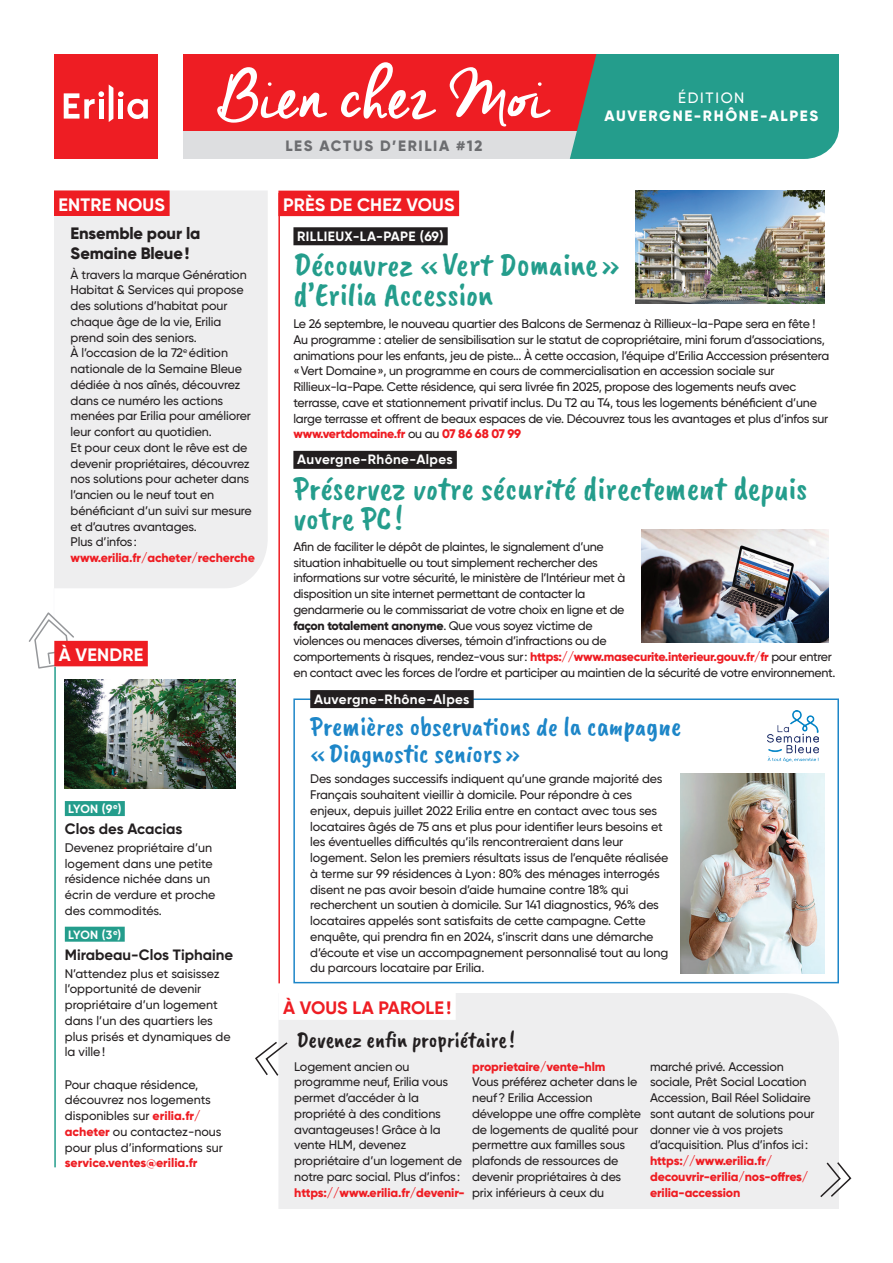
<style>
.page{position:relative;width:893px;height:1263px;background:#fff}
.page>*{position:absolute;margin:0;border:0;box-sizing:border-box;transform-origin:0 0}
.t1{font:33px/30px "Caveat Brush";color:#249d8c}
.t2{font:27px/27px "Caveat Brush";color:#1d86c8}
.t3{font:22.5px "Caveat Brush";color:#231f20}
.t4{font:700 18px "Gilroy";letter-spacing:.01em;color:#fff}
.t5{font:700 18px "Gilroy";letter-spacing:.01em;color:#ee1d23}
.t6{font:800 16.5px/19.5px "Gilroy";letter-spacing:-.01em;color:#231f20}
.t7{font:700 15px "Gilroy";color:#231f20}
.t8{font:800 15px "Gilroy";letter-spacing:.11em;color:#fff}
.t9{font:800 15px "Gilroy";letter-spacing:.11em;color:#6c6d70}
.t10{font:500 15px "Gilroy";letter-spacing:.11em;color:#fff}
.t11{font:700 13.5px "Gilroy";letter-spacing:.03em;color:#fff}
.t12{font:500 12.45px/15.8px "Gilroy";letter-spacing:-.015em;color:#231f20}
.t13{font:800 12.45px/15.8px "Gilroy";letter-spacing:-.01em;color:#ee1d23}
.t14{font:700 12px "Gilroy";letter-spacing:-.02em;color:#fff}
.t15{font:700 7.8px "Gilroy";color:#fff}
.s1{font-weight:800;color:#ee1d23}
.s2{font-weight:800}
</style>
<div class="page">
<div style="left:54px;top:191px;width:214px;height:397px;background:#eeeeef"></div>
<div style="left:183px;top:54px;width:425px;height:77px;background:#ee1d23"></div>
<div style="left:183px;top:131px;width:425px;height:28px;background:#dddee0"></div>
<div style="left:54px;top:54px;width:104px;height:105px;background:#ee1d23"></div>
<svg style="left:64px;top:85px;width:84px;height:37px"></svg>
<svg style="left:217px;top:62px;width:334px;height:64px"></svg>
<div style="left:54px;top:190px;width:116px;height:26px;background:#ee1d23"></div>
<div style="left:570px;top:54px;width:269px;height:105px;background:#249d8c"></div>
<div style="left:293px;top:227px;width:155px;height:18px;background:#231f20"></div>
<div style="left:293px;top:451px;width:164px;height:18px;background:#231f20"></div>
<svg style="left:28px;top:612px;width:47px;height:57px"></svg>
<div style="left:65px;top:801px;width:60px;height:15px;background:#249d8c"></div>
<hr style="left:54px;top:667px;width:2px;height:500px;background:#249d8c">
<div style="left:54px;top:641px;width:94px;height:25px;background:#ee1d23"></div>
<div style="left:279px;top:993px;width:560px;height:216px;background:#eeeeef"></div>
<div style="left:278px;top:993px;width:178px;height:27px;background:#fff"></div>
<svg style="left:255px;top:1040px;width:34px;height:37px"></svg>
<img style="left:65px;top:679px;width:170px;height:110px">
<svg style="left:819px;top:1160px;width:33px;height:39px"></svg>
<img style="left:642px;top:529px;width:187px;height:114px">
<div style="left:293px;top:698px;width:546px;height:285px;border:2px solid #1d86c8"></div>
<div style="left:310px;top:690px;width:164px;height:18px;background:#231f20"></div>
<img style="left:767px;top:711px;width:52px;height:51px">
<img style="left:680px;top:774px;width:145px;height:200px">
<div style="left:65px;top:927px;width:60px;height:15px;background:#249d8c"></div>
<hr style="left:278px;top:193px;width:2px;height:790px;background:#ee1d23">
<div style="left:278px;top:191px;width:181px;height:25px;background:#ee1d23"></div>
<img style="left:636px;top:190px;width:189px;height:114px">
<h3 class="t4" style="left:59px;top:193px;width:108px">ENTRE NOUS</h3>
<h3 class="t6" style="left:71px;top:223px;width:131px">Ensemble pour la<br>Semaine Bleue!</h3>
<p class="t12" style="left:71px;top:266px;width:183px">À travers la marque Génération<br>Habitat &amp; Services qui propose des solutions d’habitat pour chaque âge de la vie, Erilia prend soin des seniors.<br>À l’occasion de la 72<sup>e</sup> édition nationale de la Semaine Bleue dédiée à nos aînés, découvrez dans ce numéro les actions menées par Erilia pour améliorer leur confort au quotidien.<br>Et pour ceux dont le rêve est de devenir propriétaires, découvrez nos solutions pour acheter dans l’ancien ou le neuf tout en bénéficiant d’un suivi sur mesure et d’autres avantages.<br>Plus d’infos:</p>
<p class="t13" style="left:71px;top:550px;width:186px">www.erilia.fr/acheter/recherche</p>
<h3 class="t4" style="left:59px;top:643px;width:86px">À VENDRE</h3>
<p class="t14" style="left:68px;top:802px;width:55px">LYON (9 )</p>
<p class="t7" style="left:65px;top:819px;width:119px">Clos des Acacias</p>
<p class="t12" style="left:65px;top:840px;width:152px">Devenez propriétaire d’un logement dans une petite résidence nichée dans un écrin de verdure et proche des commodités.</p>
<p class="t15" style="left:113px;top:801px;width:6px">e</p>
<p class="t14" style="left:68px;top:927px;width:55px">LYON (3 )</p>
<p class="t7" style="left:65px;top:945px;width:170px">Mirabeau-Clos Tiphaine</p>
<p class="t12" style="left:65px;top:965px;width:167px">N’attendez plus et saisissez l’opportunité de devenir propriétaire d’un logement dans l’un des quartiers les plus prisés et dynamiques de la ville!</p>
<p class="t12" style="left:65px;top:1076px;width:160px">Pour chaque résidence, découvrez nos logements disponibles sur <span class="s1">erilia.fr/ acheter</span> ou contactez-nous pour plus d’informations sur</p>
<p class="t13" style="left:65px;top:1155px;width:134px">service.ventes@erilia.fr</p>
<p class="t15" style="left:113px;top:927px;width:6px">e</p>
<p class="t9" style="left:285px;top:136px;width:199px">LES ACTUS D’ERILIA #12</p>
<h3 class="t4" style="left:283px;top:193px;width:173px">PRÈS DE CHEZ VOUS</h3>
<p class="t10" style="left:678px;top:89px;width:68px">ÉDITION</p>
<p class="t8" style="left:604px;top:107px;width:215px">AUVERGNE-RHÔNE-ALPES</p>
<p class="t11" style="left:297px;top:228px;width:148px">RILLIEUX-LA-PAPE (69)</p>
<h1 class="t1" style="left:293px;top:250px;width:328px">Découvrez «Vert Domaine» d’Erilia Accession</h1>
<p class="t12" style="left:293px;top:316px;width:537px">Le 26 septembre, le nouveau quartier des Balcons de Sermenaz à Rillieux-la-Pape sera en fête !<br>Au programme : atelier de sensibilisation sur le statut de copropriétaire, mini forum d’associations, animations pour les enfants, jeu de piste... À cette occasion, l’équipe d’Erilia Acccession présentera «Vert Domaine», un programme en cours de commercialisation en accession sociale sur Rillieux-la-Pape. Cette résidence, qui sera livrée fin 2025, propose des logements neufs avec terrasse, cave et stationnement privatif inclus. Du T2 au T4, tous les logements bénéficient d’une large terrasse et offrent de beaux espaces de vie. Découvrez tous les avantages et plus d’infos sur <span class="s1">www.vertdomaine.fr</span> ou au <span class="s1">07 86 68 07 99</span></p>
<p class="t11" style="left:297px;top:451px;width:157px">Auvergne-Rhône-Alpes</p>
<h1 class="t1" style="left:293px;top:474px;width:516px">Préservez votre sécurité directement depuis votre PC !</h1>
<p class="t12" style="left:293px;top:538px;width:544px">Afin de faciliter le dépôt de plaintes, le signalement d’une<br>situation inhabituelle ou tout simplement rechercher des<br>informations sur votre sécurité, le ministère de l’Intérieur met à<br>disposition un site internet permettant de contacter la<br>gendarmerie ou le commissariat de votre choix en ligne et de<br><span class="s2">façon totalement anonyme</span>. Que vous soyez victime de<br>violences ou menaces diverses, témoin d’infractions ou de<br>comportements à risques, rendez-vous sur: <span class="s1">https://www.masecurite.interieur.gouv.fr/fr</span> pour entrer en contact avec les forces de l’ordre et participer au maintien de la sécurité de votre environnement.</p>
<p class="t11" style="left:314px;top:690px;width:157px">Auvergne-Rhône-Alpes</p>
<h2 class="t2" style="left:310px;top:713px;width:373px">Premières observations de la campagne «Diagnostic seniors»</h2>
<p class="t12" style="left:310px;top:771px;width:360px">Des sondages successifs indiquent qu’une grande majorité des Français souhaitent vieillir à domicile. Pour répondre à ces enjeux, depuis juillet 2022 Erilia entre en contact avec tous ses locataires âgés de 75 ans et plus pour identifier leurs besoins et les éventuelles difficultés qu’ils rencontreraient dans leur logement. Selon les premiers résultats issus de l’enquête réalisée à terme sur 99 résidences à Lyon: 80% des ménages interrogés disent ne pas avoir besoin d’aide humaine contre 18% qui recherchent un soutien à domicile. Sur 141 diagnostics, 96% des locataires appelés sont satisfaits de cette campagne. Cette enquête, qui prendra fin en 2024, s’inscrit dans une démarche d’écoute et vise un accompagnement personnalisé tout au long du parcours locataire par Erilia.</p>
<h3 class="t5" style="left:283px;top:996px;width:170px">À VOUS LA PAROLE!</h3>
<h3 class="t3" style="left:297px;top:1027px;width:220px">Devenez enfin propriétaire!</h3>
<p class="t12" style="left:294px;top:1058px;width:169px">Logement ancien ou programme neuf, Erilia vous permet d’accéder à la propriété à des conditions avantageuses! Grâce à la vente HLM, devenez propriétaire d’un logement de notre parc social. Plus d’infos:</p>
<p class="t13" style="left:294px;top:1184px;width:172px">https://www.erilia.fr/devenir-</p>
<p class="t13" style="left:472px;top:1058px;width:135px">proprietaire/vente-hlm</p>
<p class="t12" style="left:472px;top:1074px;width:170px">Vous préférez acheter dans le neuf? Erilia Accession développe une offre complète de logements de qualité pour permettre aux familles sous plafonds de ressources de devenir propriétaires à des prix inférieurs à ceux du</p>
<p class="t12" style="left:650px;top:1058px;width:166px">marché privé. Accession sociale, Prêt Social Location<br>Accession, Bail Réel Solidaire sont autant de solutions pour donner vie à vos projets d’acquisition. Plus d’infos ici:</p>
<p class="t13" style="left:650px;top:1153px;width:160px">https://www.erilia.fr/ decouvrir-erilia/nos-offres/ erilia-accession</p>
</div>
